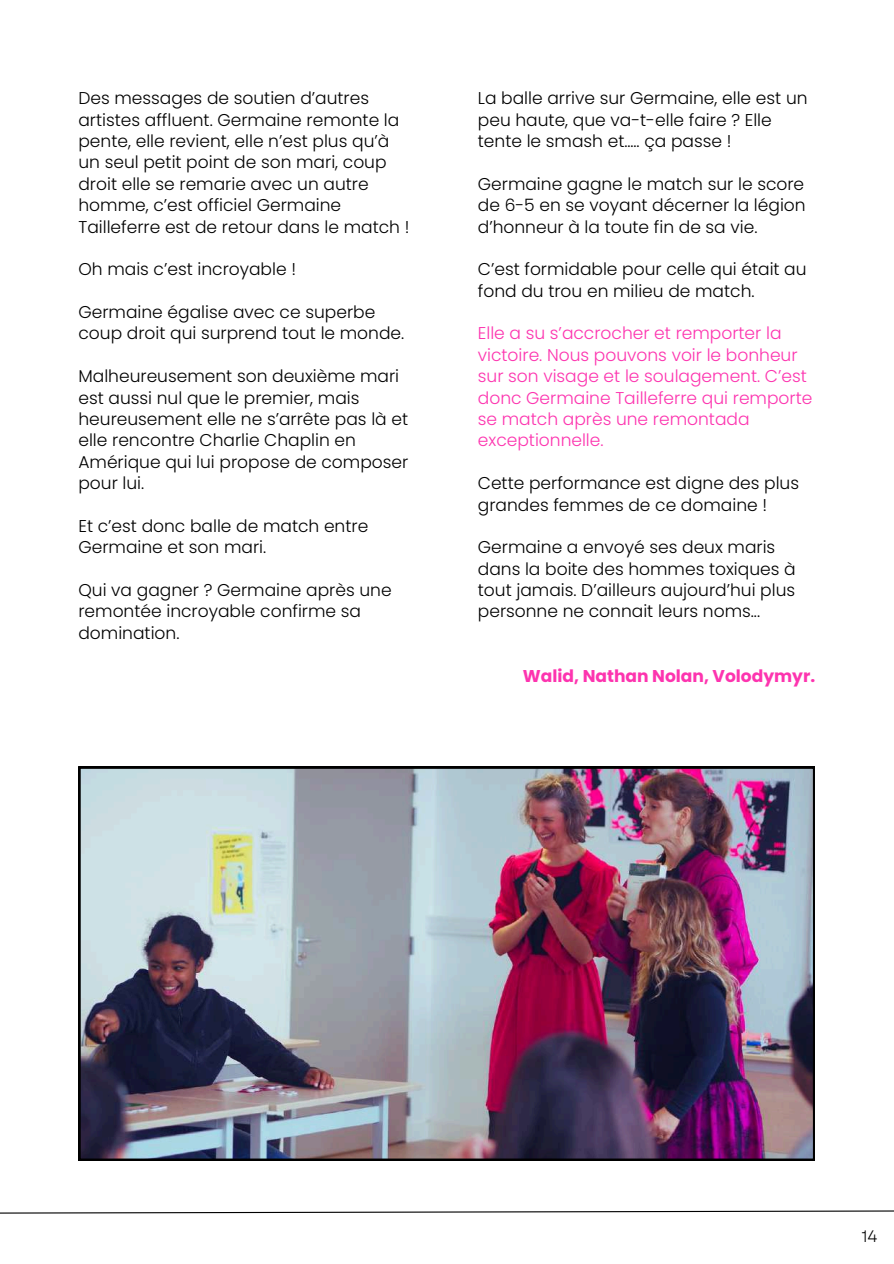
<style>
.page{position:relative;width:894px;height:1264px;background:#fff}
.page>*{position:absolute;margin:0;border:0;box-sizing:border-box;transform-origin:0 0}
.t1{font:300 17.1px/21.3px "Poppins";color:#000}
.t2{font:300 17.1px/21.3px "Poppins";color:#fd34af}
.t3{font:700 17.1px "Poppins";color:#fd34af}
.t4{font:16.65px "Garet";color:#000}
</style>
<div class="page">
<img style="left:78px;top:766px;width:736px;height:394px">
<svg style="left:0;top:1210px;width:893px;height:4px"></svg>
<p class="t1" style="left:78px;top:88px;width:332px">Des messages de soutien d’autres artistes affluent. Germaine remonte la pente, elle revient, elle n’est plus qu’à un seul petit point de son mari, coup droit elle se remarie avec un autre homme, c’est officiel Germaine Tailleferre est de retour dans le match !</p>
<p class="t1" style="left:78px;top:259px;width:219px">Oh mais c’est incroyable !</p>
<p class="t1" style="left:78px;top:301px;width:327px">Germaine égalise avec ce superbe coup droit qui surprend tout le monde.</p>
<p class="t1" style="left:78px;top:365px;width:331px">Malheureusement son deuxième mari est aussi nul que le premier, mais heureusement elle ne s’arrête pas là et elle rencontre Charlie Chaplin en<br>Amérique qui lui propose de composer pour lui.</p>
<p class="t1" style="left:78px;top:515px;width:291px">Et c’est donc balle de match entre<br>Germaine et son mari.</p>
<p class="t1" style="left:78px;top:579px;width:314px">Qui va gagner ? Germaine après une remontée incroyable confirme sa domination.</p>
<p class="t1" style="left:477px;top:88px;width:331px">La balle arrive sur Germaine, elle est un peu haute, que va-t-elle faire ? Elle tente le smash et….. ça passe !</p>
<p class="t1" style="left:477px;top:173px;width:329px;text-align:justify">Germaine gagne le match sur le score de 6-5 en se voyant décerner la légion d’honneur à la toute fin de sa vie.</p>
<p class="t1" style="left:477px;top:259px;width:330px">C’est formidable pour celle qui était au fond du trou en milieu de match.</p>
<p class="t2" style="left:477px;top:323px;width:336px">Elle a su s’accrocher et remporter la victoire. Nous pouvons voir le bonheur sur son visage et le soulagement. C’est donc Germaine Tailleferre qui remporte se match après une remontada exceptionnelle.</p>
<p class="t1" style="left:477px;top:472px;width:323px">Cette performance est digne des plus grandes femmes de ce domaine !</p>
<p class="t1" style="left:477px;top:536px;width:319px">Germaine a envoyé ses deux maris dans la boite des hommes toxiques à tout jamais. D’ailleurs aujourd’hui plus personne ne connait leurs noms...</p>
<p class="t3" style="left:523px;top:663px;width:293px">Walid, Nathan Nolan, Volodymyr.</p>
<p class="t4" style="left:861px;top:1224px;width:18px">14</p>
</div>
